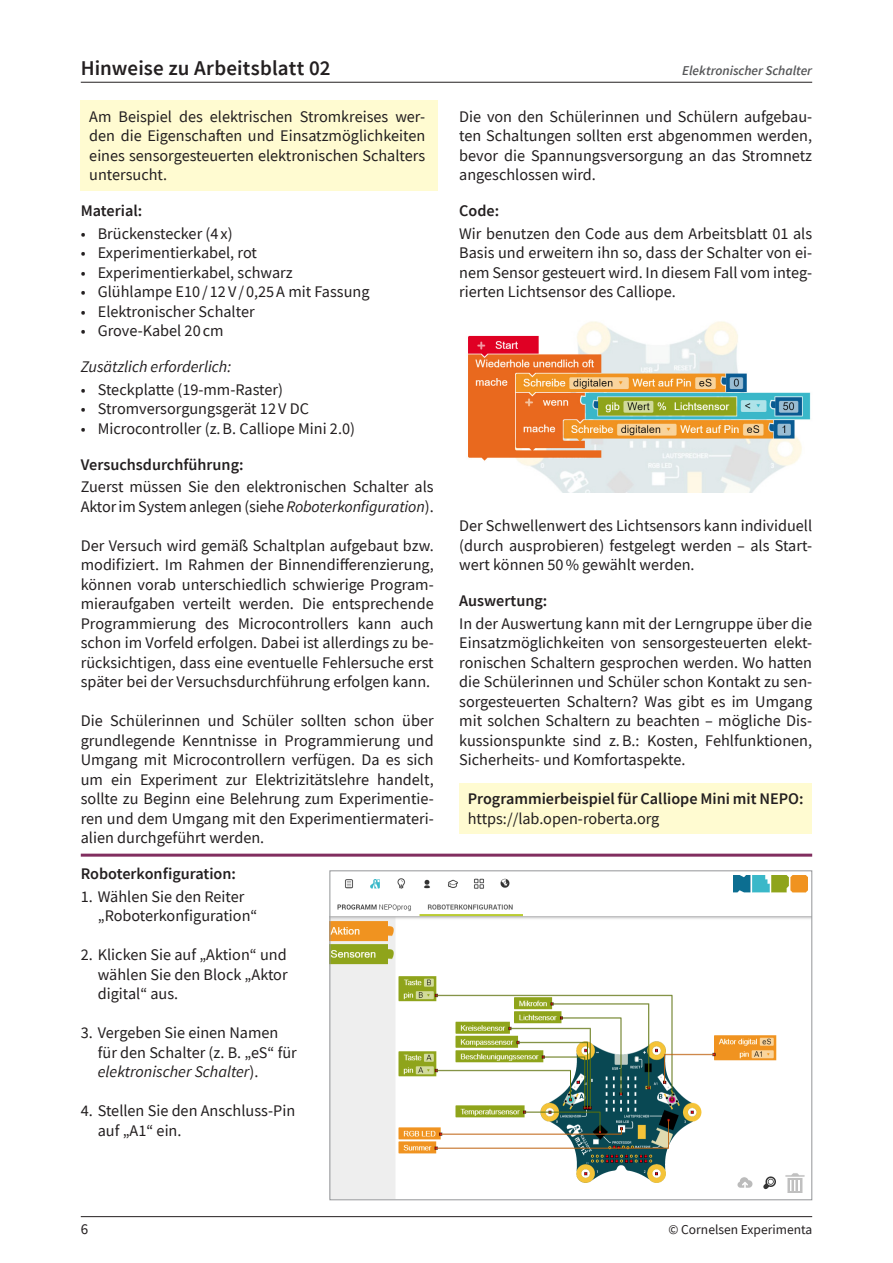
<style>
.page{position:relative;width:893px;height:1263px;background:#fff}
.page>*{position:absolute;margin:0;border:0;box-sizing:border-box;transform-origin:0 0}
.Kapitel{font:600 21px "CV Source Sans";letter-spacing:.005em;color:#231f20}
.Fließtext_10_8_P__Bl{font:16.2px/19.5px "CV Source Sans";color:#231f20;text-align:justify}
.Versuch_Kurzbeschrei{font:16.2px/19.5px "CV Source Sans";color:#231f20;text-align:justify}
.Titel_fließ{font:600 16.2px "CV Source Sans";color:#231f20}
.Schattierung{font:600 16.2px "CV Source Sans";color:#231f20}
.Schattierung-2{font:16.2px "CV Source Sans";color:#231f20}
.Titel_fließ-2{font:italic 16.2px "CV Source Sans";color:#231f20}
.Titel_fließ_absatzli{font:600 16.2px "CV Source Sans";color:#231f20}
.t1{font:15px "CV Source Sans";color:#231f20}
.t2{font:italic 600 13.5px "CV Source Sans";letter-spacing:-.005em;color:#57585a}
.t3{font:13.5px "CV Source Sans";color:#231f20}
.s1{font-style:italic}
</style>
<div class="page">
<hr style="left:81px;top:1216px;width:731px;height:1px;background:#231f20">
<hr style="left:81px;top:82px;width:731px;height:1px;background:#231f20">
<hr style="left:81px;top:854px;width:731px;height:3px;background:#812e5f">
<img style="left:331px;top:875px;width:479px;height:323px">
<div style="left:329px;top:870px;width:483px;height:330px;border:1px solid #939598"></div>
<div style="left:81px;top:100px;width:357px;height:90px;background:#fffbd1"></div>
<div style="left:459px;top:782px;width:353px;height:32px;background:#fffbd1"></div>
<div style="left:459px;top:802px;width:353px;height:32px;background:#fffbd1"></div>
<img style="left:468px;top:321px;width:343px;height:171px">
<p class="Kapitel" style="left:81px;top:55px;width:251px">Hinweise zu Arbeitsblatt 02</p>
<p class="t2" style="left:682px;top:62px;width:131px">Elektronischer Schalter</p>
<p class="Versuch_Kurzbeschrei" style="left:89px;top:106px;width:337px">Am Beispiel des elektrischen Stromkreises wer&shy;den die Eigenschaften und Einsatzmöglichkeiten eines sensorgesteuerten elektronischen Schalters untersucht.</p>
<p class="Titel_fließ" style="left:81px;top:200px;width:63px">Material:</p>
<p class="Fließtext_10_8_P__Bl" style="left:81px;top:223px;width:153px">• Brückenstecker (4 x)</p>
<p class="Fließtext_10_8_P__Bl" style="left:81px;top:243px;width:178px">• Experimentierkabel, rot</p>
<p class="Fließtext_10_8_P__Bl" style="left:81px;top:262px;width:213px">• Experimentierkabel, schwarz</p>
<p class="Fließtext_10_8_P__Bl" style="left:81px;top:282px;width:290px">• Glühlampe E10 / 12V/ 0,25A mit Fassung</p>
<p class="Fließtext_10_8_P__Bl" style="left:81px;top:301px;width:175px">• Elektronischer Schalter</p>
<p class="Fließtext_10_8_P__Bl" style="left:81px;top:321px;width:144px">• Grove-Kabel 20 cm</p>
<p class="Titel_fließ-2" style="left:81px;top:356px;width:152px">Zusätzlich erforderlich:</p>
<p class="Fließtext_10_8_P__Bl" style="left:81px;top:379px;width:204px">• Steckplatte (19-mm-Raster)</p>
<p class="Fließtext_10_8_P__Bl" style="left:81px;top:399px;width:230px">• Stromversorgungsgerät 12V DC</p>
<p class="Fließtext_10_8_P__Bl" style="left:81px;top:418px;width:276px">• Microcontroller (z.B. Calliope Mini 2.0)</p>
<p class="Titel_fließ" style="left:81px;top:454px;width:164px">Versuchsdurchführung:</p>
<p class="Fließtext_10_8_P__Bl" style="left:81px;top:477px;width:354px">Zuerst müssen Sie den elektronischen Schalter als<br>Aktor im System anlegen (siehe <span class="s1">Roboterkonfiguration</span>).</p>
<p class="Fließtext_10_8_P__Bl" style="left:81px;top:535px;width:354px">Der Versuch wird gemäß Schaltplan aufgebaut bzw. modifiziert. Im Rahmen der Binnendifferenzierung, können vorab unterschiedlich schwierige Program&shy;mieraufgaben verteilt werden. Die entsprechende Programmierung des Microcontrollers kann auch schon im Vorfeld erfolgen. Dabei ist allerdings zu be&shy;rücksichtigen, dass eine eventuelle Fehlersuche erst später bei der Versuchsdurchführung erfolgen kann.</p>
<p class="Fließtext_10_8_P__Bl" style="left:81px;top:711px;width:354px">Die Schülerinnen und Schüler sollten schon über grundlegende Kenntnisse in Programmierung und Umgang mit Microcontrollern verfügen. Da es sich um ein Experiment zur Elektrizitätslehre handelt, sollte zu Beginn eine Belehrung zum Experimentie&shy;ren und dem Umgang mit den Experimentiermateri&shy;alien durchgeführt werden.</p>
<p class="Titel_fließ_absatzli" style="left:81px;top:863px;width:157px">Roboterkonfiguration:</p>
<p class="Fließtext_10_8_P__Bl" style="left:98px;top:886px;width:161px;text-indent:-17px">1. Wählen Sie den Reiter „Roboterkonfiguration“</p>
<p class="Fließtext_10_8_P__Bl" style="left:98px;top:945px;width:191px;text-indent:-17px">2. Klicken Sie auf „Aktion“ und wählen Sie den Block „Aktor digital“ aus.</p>
<p class="Fließtext_10_8_P__Bl" style="left:98px;top:1023px;width:201px;text-align:left;text-indent:-17px">3. Vergeben Sie einen Namen für den Schalter (z. B. „eS“ für <span class="s1">elektronischer Schalter</span>).</p>
<p class="Fließtext_10_8_P__Bl" style="left:98px;top:1101px;width:199px;text-indent:-17px">4. Stellen Sie den Anschluss-Pin auf „A1“ ein.</p>
<p class="Fließtext_10_8_P__Bl" style="left:459px;top:106px;width:354px">Die von den Schülerinnen und Schülern aufgebau&shy;ten Schaltungen sollten erst abgenommen werden, bevor die Spannungsversorgung an das Stromnetz angeschlossen wird.</p>
<p class="Titel_fließ" style="left:459px;top:200px;width:42px">Code:</p>
<p class="Fließtext_10_8_P__Bl" style="left:459px;top:223px;width:354px">Wir benutzen den Code aus dem Arbeitsblatt 01 als Basis und erweitern ihn so, dass der Schalter von ei&shy;nem Sensor gesteuert wird. In diesem Fall vom integ&shy;rierten Lichtsensor des Calliope.</p>
<p class="Fließtext_10_8_P__Bl" style="left:459px;top:516px;width:354px">Der Schwellenwert des Lichtsensors kann individuell (durch ausprobieren) festgelegt werden – als Start&shy;wert können 50% gewählt werden.</p>
<p class="Titel_fließ" style="left:459px;top:590px;width:90px">Auswertung:</p>
<p class="Fließtext_10_8_P__Bl" style="left:459px;top:613px;width:354px">In der Auswertung kann mit der Lerngruppe über die Einsatzmöglichkeiten von sensorgesteuerten elekt&shy;ronischen Schaltern gesprochen werden. Wo hatten die Schülerinnen und Schüler schon Kontakt zu sen&shy;sorgesteuerten Schaltern? Was gibt es im Umgang mit solchen Schaltern zu beachten – mögliche Dis&shy;kussionspunkte sind z.B.: Kosten, Fehlfunktionen, Sicherheits- und Komfortaspekte.</p>
<p class="Schattierung" style="left:468px;top:788px;width:337px">Programmierbeispiel für Calliope Mini mit NEPO:</p>
<p class="Schattierung-2" style="left:468px;top:808px;width:193px">https://lab.open-roberta.org</p>
<p class="t1" style="left:81px;top:1220px;width:9px">6</p>
<p class="t3" style="left:668px;top:1221px;width:145px">© Cornelsen Experimenta</p>
</div>
